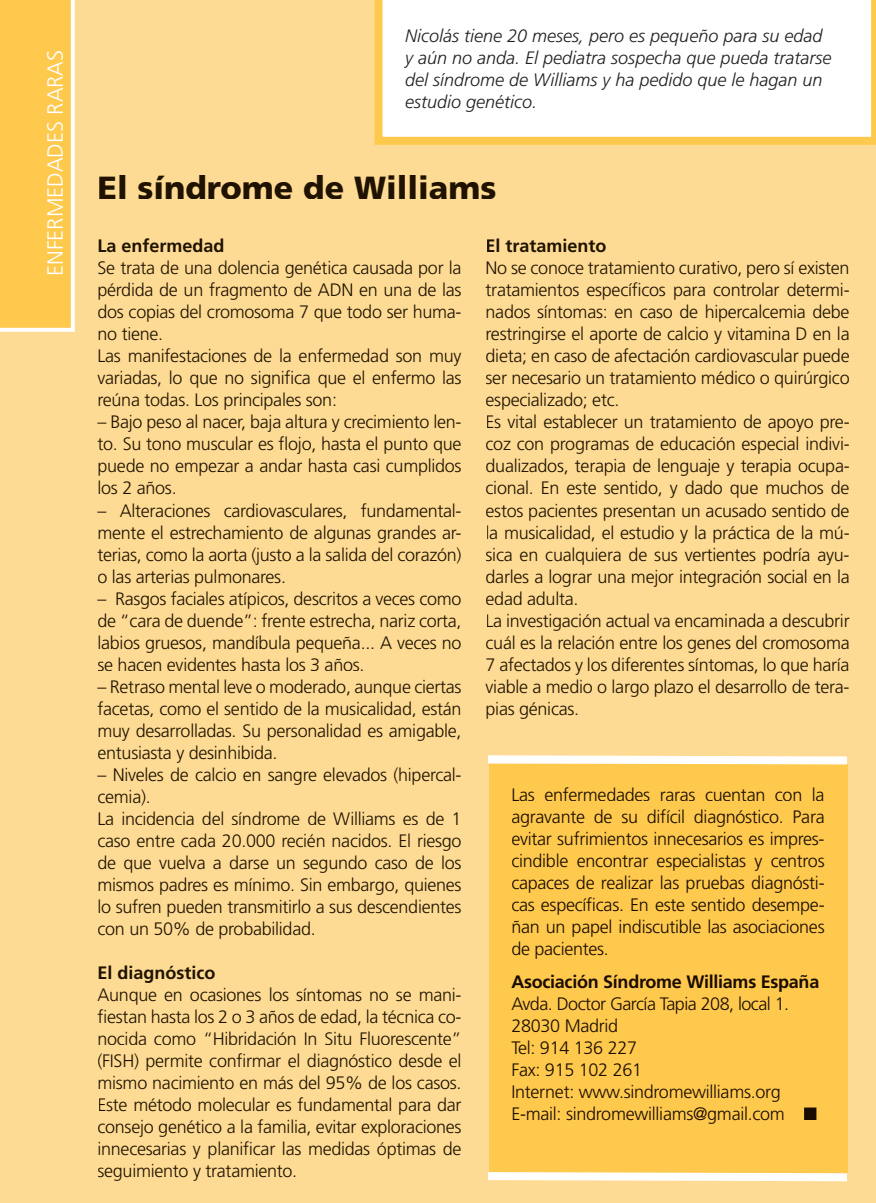
<style>
.page{position:relative;width:876px;height:1203px;background:#fedb94}
.page>*{position:absolute;margin:0;border:0;box-sizing:border-box;transform-origin:0 0}
.t1{font:900 32px "Frutiger LT Std";color:#1f1300}
.t2{font:300 22px "Frutiger LT Std";color:#fff}
.t3{font:300 18px/22px "Frutiger LT Std";letter-spacing:-.015em;color:#1f1300;text-align:justify}
.t4{font:300 18px/22px "Frutiger LT Std";letter-spacing:-.015em;color:#1b0c00;text-align:justify}
.t5{font:italic 300 18px/22px "Frutiger LT Std";color:#231f20}
.t6{font:700 18px "Frutiger LT Std";color:#1f1300}
.t7{font:700 18px "Frutiger LT Std";letter-spacing:-.015em;color:#1b0c00}
</style>
<div class="page">
<div style="left:0;top:0;width:75px;height:332px;background:#fec94d"></div>
<svg style="left:375px;top:0;width:501px;height:145px;background:#fefaf1"></svg>
<div style="left:489px;top:764px;width:358px;height:416px;background:#fec94d"></div>
<svg style="left:488px;top:1172px;width:359px;height:9px;background:#fef9ed"></svg>
<svg style="left:488px;top:755px;width:359px;height:9px;background:#fefaf1"></svg>
<p class="t2" style="left:43px;top:276px;width:228px;rotate:-90deg">ENFERMEDADES RARAS</p>
<p class="t5" style="left:405px;top:25px;width:428px">Nicolás tiene 20 meses, pero es pequeño para su edad y aún no anda. El pediatra sospecha que pueda tratarse del síndrome de Williams y ha pedido que le hagan un estudio genético.</p>
<h1 class="t1" style="left:98px;top:168px;width:400px">El síndrome de Williams</h1>
<p class="t6" style="left:98px;top:236px;width:129px">La enfermedad</p>
<p class="t3" style="left:98px;top:257px;width:366px;text-align:left">Se trata de una dolencia genética causada por la pérdida de un fragmento de ADN en una de las dos copias del cromosoma 7 que todo ser huma&shy;no tiene.<br>Las manifestaciones de la enfermedad son muy variadas, lo que no significa que el enfermo las reúna todas. Los principales son:</p>
<p class="t3" style="left:98px;top:411px;width:366px">– Bajo peso al nacer, baja altura y crecimiento len&shy;to. Su tono muscular es flojo, hasta el punto que puede no empezar a andar hasta casi cumplidos los 2 años.</p>
<p class="t3" style="left:98px;top:499px;width:366px">– Alteraciones cardiovasculares, fundamental&shy;mente el estrechamiento de algunas grandes ar&shy;terias, como la aorta (justo a la salida del corazón) o las arterias pulmonares.</p>
<p class="t3" style="left:98px;top:587px;width:366px">– Rasgos faciales atípicos, descritos a veces como de “cara de duende”: frente estrecha, nariz corta, labios gruesos, mandíbula pequeña... A veces no se hacen evidentes hasta los 3 años.</p>
<p class="t3" style="left:98px;top:675px;width:366px">– Retraso mental leve o moderado, aunque ciertas facetas, como el sentido de la musicalidad, están muy desarrolladas. Su personalidad es amigable, entusiasta y desinhibida.</p>
<p class="t3" style="left:98px;top:763px;width:366px;text-align:left">– Niveles de calcio en sangre elevados (hipercal&shy;cemia).<br>La incidencia del síndrome de Williams es de 1 caso entre cada 20.000 recién nacidos. El riesgo de que vuelva a darse un segundo caso de los mismos padres es mínimo. Sin embargo, quienes lo sufren pueden transmitirlo a sus descendientes con un 50% de probabilidad.</p>
<p class="t6" style="left:98px;top:962px;width:120px">El diagnóstico</p>
<p class="t3" style="left:98px;top:983px;width:366px">Aunque en ocasiones los síntomas no se mani&shy;fiestan hasta los 2 o 3 años de edad, la técnica co&shy;nocida como “Hibridación In Situ Fluorescente” (FISH) permite confirmar el diagnóstico desde el mismo nacimiento en más del 95% de los casos.<br>Este método molecular es fundamental para dar consejo genético a la familia, evitar exploraciones innecesarias y planificar las medidas óptimas de seguimiento y tratamiento.</p>
<p class="t6" style="left:486px;top:236px;width:123px">El tratamiento</p>
<p class="t3" style="left:486px;top:257px;width:366px;text-align:left">No se conoce tratamiento curativo, pero sí existen tratamientos específicos para controlar determi&shy;nados síntomas: en caso de hipercalcemia debe restringirse el aporte de calcio y vitamina D en la dieta; en caso de afectación cardiovascular puede ser necesario un tratamiento médico o quirúrgico especializado; etc.<br>Es vital establecer un tratamiento de apoyo pre&shy;coz con programas de educación especial indivi&shy;dualizados, terapia de lenguaje y terapia ocupa&shy;cional. En este sentido, y dado que muchos de estos pacientes presentan un acusado sentido de la musicalidad, el estudio y la práctica de la mú&shy;sica en cualquiera de sus vertientes podría ayu&shy;darles a lograr una mejor integración social en la edad adulta.<br>La investigación actual va encaminada a descubrir cuál es la relación entre los genes del cromosoma 7 afectados y los diferentes síntomas, lo que haría viable a medio o largo plazo el desarrollo de tera&shy;pias génicas.</p>
<p class="t4" style="left:511px;top:784px;width:315px">Las enfermedades raras cuentan con la agravante de su difícil diagnóstico. Para evitar sufrimientos innecesarios es impres&shy;cindible encontrar especialistas y centros capaces de realizar las pruebas diagnósti&shy;cas específicas. En este sentido desempe&shy;ñan un papel indiscutible las asociaciones de pacientes.</p>
<p class="t7" style="left:511px;top:971px;width:309px">Asociación Síndrome Williams España</p>
<p class="t4" style="left:511px;top:993px;width:307px;text-align:left">Avda. Doctor García Tapia 208, local 1.<br>28030 Madrid<br>Tel: 914 136 227<br>Fax: 915 102 261<br>Internet: www.sindromewilliams.org<br>E-mail: sindromewilliams@gmail.com ■</p>
</div>
